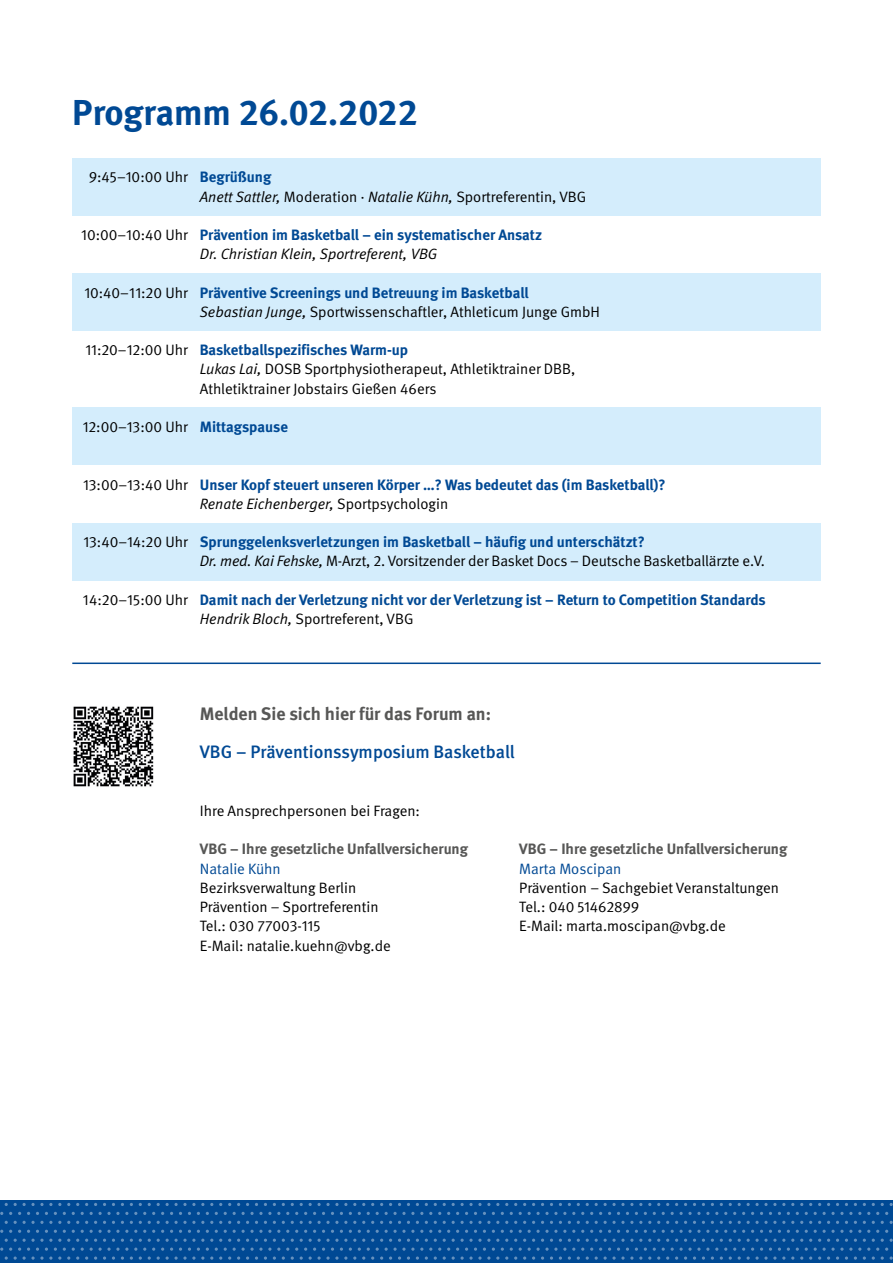
<style>
.page{position:relative;width:893px;height:1263px;background:#fff}
.page>*{position:absolute;margin:0;border:0;box-sizing:border-box;transform-origin:0 0}
._01_Überschriften_C_-_Überschrift_schwarz{font:700 36px "DGUV Meta";color:#004994}
._02_Fließtext_Fließtext{font:500 18px/38.4px "DGUV Meta";color:#004994}
._02_Fließtext_Fließtext-2{font:15px/19.2px "DGUV Meta";color:#000}
._02_Fließtext_Fließtext-3{font:700 15px "DGUV Meta";color:#004994}
._02_Fließtext_Fließtext-4{font:700 15px "DGUV Meta";color:#575756}
._02_Fließtext_Fließtext-5{font:italic 15px "DGUV Meta";color:#000}
._02_Fließtext_Fließtext-6{font:15px "DGUV Meta";color:#004994}
.s1{font-weight:700;color:#004994}
.s2{font-style:italic}
.s3{font-weight:400;color:#000}
.s4{font-style:normal}
.s5{font-weight:700;color:#575756}
</style>
<div class="page">
<div style="left:72px;top:407px;width:749px;height:58px;background:#d4edfc"></div>
<div style="left:72px;top:158px;width:749px;height:58px;background:#d4edfc"></div>
<div style="left:72px;top:274px;width:749px;height:57px;background:#d4edfc"></div>
<div style="left:72px;top:523px;width:749px;height:58px;background:#d4edfc"></div>
<div style="left:0;top:1200px;width:893px;height:63px;background:#004994"></div>
<svg style="left:233px;top:1212px;width:38px;height:3px"></svg>
<svg style="left:376px;top:1212px;width:47px;height:3px"></svg>
<svg style="left:528px;top:1212px;width:38px;height:3px"></svg>
<svg style="left:671px;top:1212px;width:38px;height:3px"></svg>
<svg style="left:814px;top:1212px;width:38px;height:3px"></svg>
<svg style="left:166px;top:1203px;width:38px;height:3px"></svg>
<svg style="left:309px;top:1203px;width:38px;height:3px"></svg>
<svg style="left:452px;top:1203px;width:38px;height:3px"></svg>
<svg style="left:595px;top:1203px;width:38px;height:3px"></svg>
<svg style="left:738px;top:1203px;width:38px;height:3px"></svg>
<svg style="left:881px;top:1203px;width:12px;height:3px"></svg>
<svg style="left:166px;top:1221px;width:38px;height:3px"></svg>
<svg style="left:309px;top:1221px;width:38px;height:3px"></svg>
<svg style="left:452px;top:1221px;width:38px;height:3px"></svg>
<svg style="left:595px;top:1221px;width:38px;height:3px"></svg>
<svg style="left:738px;top:1221px;width:38px;height:3px"></svg>
<svg style="left:881px;top:1221px;width:12px;height:3px"></svg>
<svg style="left:237px;top:1230px;width:253px;height:30px"></svg>
<svg style="left:492px;top:1230px;width:226px;height:30px"></svg>
<svg style="left:720px;top:1230px;width:173px;height:30px"></svg>
<svg style="left:90px;top:1212px;width:38px;height:3px"></svg>
<svg style="left:23px;top:1203px;width:38px;height:3px"></svg>
<svg style="left:23px;top:1221px;width:38px;height:3px"></svg>
<svg style="left:0;top:1230px;width:236px;height:30px"></svg>
<hr style="left:72px;top:662px;width:749px;height:2px;background:#004994">
<img style="left:73px;top:706px;width:81px;height:81px">
<h1 class="_01_Überschriften_C_-_Überschrift_schwarz" style="left:72px;top:91px;width:347px">Programm 26.02.2022</h1>
<p class="_02_Fließtext_Fließtext-2" style="left:89px;top:168px;width:184px">9:45–10:00 Uhr <span class="s1">Begrüßung</span></p>
<p class="_02_Fließtext_Fließtext-2" style="left:200px;top:187px;width:388px"><span class="s2">Anett Sattler,</span> Moderation · <span class="s2">Natalie Kühn,</span> Sportreferentin, VBG</p>
<p class="_02_Fließtext_Fließtext-3" style="left:81px;top:226px;width:462px"><span class="s3">10:00–10:40 Uhr</span> Prävention im Basketball – ein systematischer Ansatz</p>
<p class="_02_Fließtext_Fließtext-5" style="left:200px;top:245px;width:239px">Dr. Christian Klein, Sportreferent, VBG</p>
<p class="_02_Fließtext_Fließtext-3" style="left:84px;top:283px;width:446px"><span class="s3">10:40–11:20 Uhr</span> Präventive Screenings und Betreuung im Basketball</p>
<p class="_02_Fließtext_Fließtext-2" style="left:200px;top:302px;width:402px"><span class="s2">Sebastian Junge,</span> Sportwissenschaftler, Athleticum Junge GmbH</p>
<p class="_02_Fließtext_Fließtext-3" style="left:86px;top:341px;width:324px"><span class="s3">11:20–12:00 Uhr</span> Basketballspezifisches Warm-up</p>
<p class="_02_Fließtext_Fließtext-2" style="left:200px;top:360px;width:377px"><span class="s2">Lukas Lai,</span> DOSB Sportphysiotherapeut, Athletiktrainer DBB,<br>Athletiktrainer Jobstairs Gießen 46ers</p>
<p class="_02_Fließtext_Fließtext-2" style="left:83px;top:418px;width:207px">12:00–13:00 Uhr <span class="s1">Mittagspause</span></p>
<p class="_02_Fließtext_Fließtext-3" style="left:83px;top:475px;width:584px"><span class="s3">13:00–13:40 Uhr</span> Unser Kopf steuert unseren Körper …? Was bedeutet das (im Basketball)?</p>
<p class="_02_Fließtext_Fließtext-5" style="left:200px;top:495px;width:250px">Renate Eichenberger, <span class="s4">Sportpsychologin</span></p>
<p class="_02_Fließtext_Fließtext-3" style="left:83px;top:533px;width:563px"><span class="s3">13:40–14:20 Uhr</span> Sprunggelenksverletzungen im Basketball – häufig und unterschätzt?</p>
<p class="_02_Fließtext_Fließtext-2" style="left:200px;top:552px;width:567px"><span class="s2">Dr. med. Kai Fehske,</span> M-Arzt, 2. Vorsitzender der Basket Docs – Deutsche Basketballärzte e.V.</p>
<p class="_02_Fließtext_Fließtext-3" style="left:83px;top:591px;width:684px"><span class="s3">14:20–15:00 Uhr</span> Damit nach der Verletzung nicht vor der Verletzung ist – Return to Competition Standards</p>
<p class="_02_Fließtext_Fließtext-2" style="left:200px;top:610px;width:215px"><span class="s2">Hendrik Bloch,</span> Sportreferent, VBG</p>
<p class="_02_Fließtext_Fließtext" style="left:200px;top:695px;width:316px"><span class="s5">Melden Sie sich hier für das Forum an:<br></span>VBG – Präventionssymposium Basketball</p>
<p class="_02_Fließtext_Fließtext-2" style="left:200px;top:802px;width:222px">Ihre Ansprechpersonen bei Fragen:</p>
<p class="_02_Fließtext_Fließtext-4" style="left:200px;top:840px;width:270px">VBG – Ihre gesetzliche Unfallversicherung</p>
<p class="_02_Fließtext_Fließtext-6" style="left:200px;top:860px;width:82px">Natalie Kühn</p>
<p class="_02_Fließtext_Fließtext-2" style="left:200px;top:878px;width:158px">Bezirksverwaltung Berlin</p>
<p class="_02_Fließtext_Fließtext-2" style="left:200px;top:898px;width:180px">Prävention – Sportreferentin</p>
<p class="_02_Fließtext_Fließtext-2" style="left:200px;top:917px;width:192px">Tel.: 030 77003-115<br>E-Mail: natalie.kuehn@vbg.de</p>
<p class="_02_Fließtext_Fließtext-4" style="left:519px;top:840px;width:270px">VBG – Ihre gesetzliche Unfallversicherung</p>
<p class="_02_Fließtext_Fließtext-6" style="left:519px;top:860px;width:104px">Marta Moscipan</p>
<p class="_02_Fließtext_Fließtext-2" style="left:519px;top:878px;width:261px">Prävention – Sachgebiet Veranstaltungen</p>
<p class="_02_Fließtext_Fließtext-2" style="left:519px;top:898px;width:208px">Tel.: 040 51462899<br>E-Mail: marta.moscipan@vbg.de</p>
</div>
